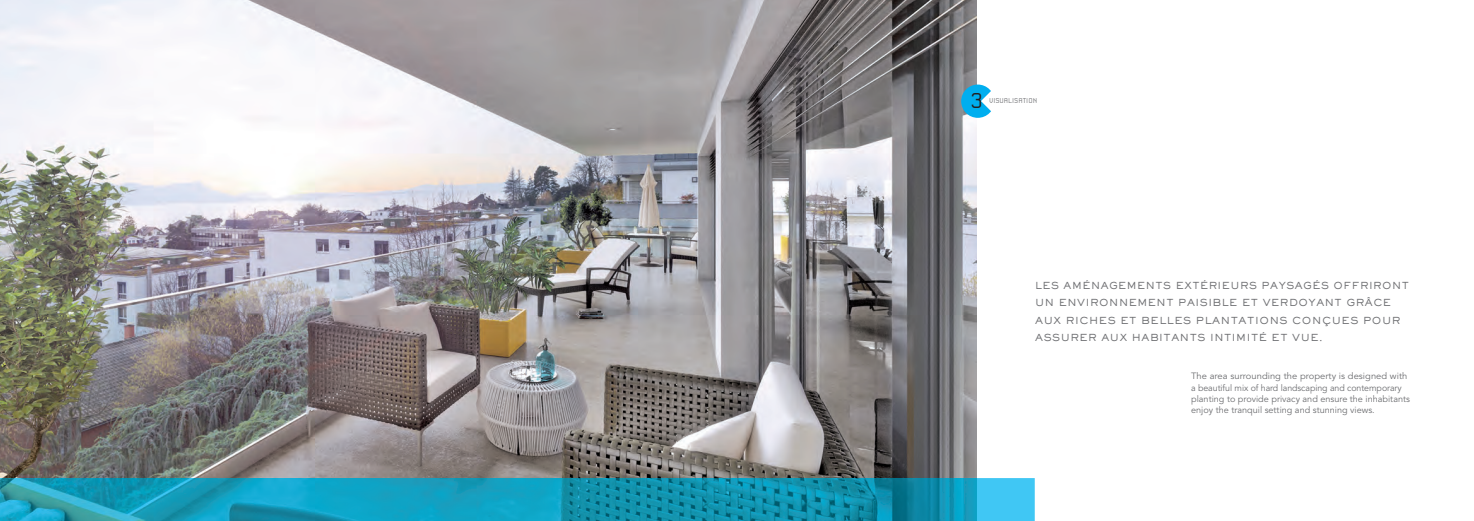
<style>
.page{position:relative;width:1474px;height:521px;background:#fff}
.page>*{position:absolute;margin:0;border:0;box-sizing:border-box;transform-origin:0 0}
.t1{font:24.24px "Politics";color:#231f20}
.t2{font:500 9.54px/17.5px "Sackers Gothic Std";letter-spacing:.06em;color:#6c6d70}
.t3{font:9.1px/11.4px "Avenir LT";color:#6c6d70}
.t4{font:7.88px "Politics";color:#6c6d70}
</style>
<div class="page">
<img style="left:0;top:0;width:976px;height:478px">
<div style="left:961px;top:85px;width:33px;height:33px;background:#00aeef;border-radius:50%"></div>
<svg style="left:980px;top:84px;width:14px;height:34px"></svg>
<div style="left:976px;top:478px;width:58px;height:43px;background:#40c7f4"></div>
<img style="left:0;top:478px;width:976px;height:43px">
<h1 class="t1" style="left:970px;top:93px;width:14px">3</h1>
<p class="t4" style="left:989px;top:98px;width:50px">VISUALISATION</p>
<p class="t2" style="left:1035px;top:277px;width:375px">LES AMÉNAGEMENTS EXTÉRIEURS PAYSAGÉS OFFRIRONT UN ENVIRONNEMENT PAISIBLE ET VERDOYANT GRÂCE AUX RICHES ET BELLES PLANTATIONS CONÇUES POUR ASSURER AUX HABITANTS INTIMITÉ ET VUE.</p>
<p class="t3" style="left:1191px;top:371px;width:220px">The area surrounding the property is designed with a beautiful mix of hard landscaping and contemporary planting to provide privacy and ensure the inhabitants enjoy the tranquil setting and stunning views.</p>
</div>
